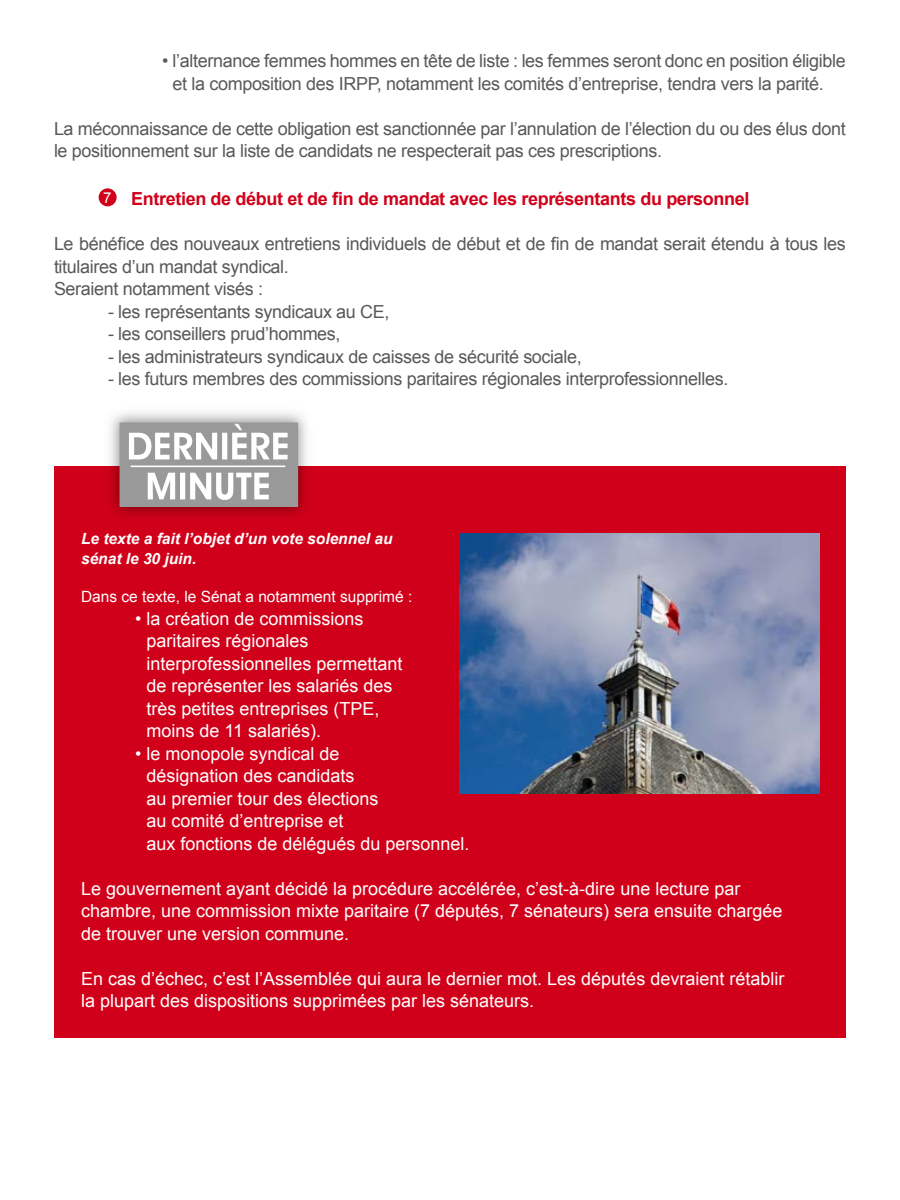
<style>
.page{position:relative;width:900px;height:1200px;background:#fff}
.page>*{position:absolute;margin:0;border:0;box-sizing:border-box;transform-origin:0 0}
.t1{font:18px/22.5px "Arial";letter-spacing:-.02em;color:#595959}
.t2{font:18px/22.5px "Arial";color:#fff}
.t3{font:700 18px "Arial";letter-spacing:-.02em;color:#d1001a}
.t4{font:italic 700 15.45px/19.4px "Arial";color:#fff}
.t5{font:15.45px "Arial";color:#fff}
.t6{font:15px "Arial";color:#fff}
</style>
<div class="page">
<div style="left:54px;top:466px;width:792px;height:572px;background:#d1001a"></div>
<div style="left:99px;top:188px;width:18px;height:18px;background:#d1001a;border-radius:50%"></div>
<img style="left:459px;top:533px;width:360px;height:260px">
<img style="left:110px;top:412px;width:197px;height:104px">
<svg style="left:120px;top:422px;width:178px;height:85px"></svg>
<hr style="left:131px;top:466px;width:154px;height:1px;background:#fff">
<p class="t1" style="left:173px;top:50px;width:675px;text-indent:-11px">• l’alternance femmes hommes en tête de liste : les femmes seront donc en position éligible et la composition des IRPP, notamment les comités d’entreprise, tendra vers la parité.</p>
<p class="t1" style="left:54px;top:117px;width:793px">La méconnaissance de cette obligation est sanctionnée par l’annulation de l’élection du ou des élus dont le positionnement sur la liste de candidats ne respecterait pas ces prescriptions.</p>
<p class="t3" style="left:131px;top:187px;width:620px">Entretien de début et de fin de mandat avec les représentants du personnel</p>
<p class="t1" style="left:54px;top:233px;width:793px">Le bénéfice des nouveaux entretiens individuels de début et de fin de mandat serait étendu à tous les titulaires d’un mandat syndical.<br>Seraient notamment visés :</p>
<p class="t1" style="left:108px;top:300px;width:283px">- les représentants syndicaux au CE,</p>
<p class="t1" style="left:108px;top:323px;width:234px">- les conseillers prud’hommes,</p>
<p class="t1" style="left:108px;top:345px;width:475px">- les administrateurs syndicaux de caisses de sécurité sociale,</p>
<p class="t1" style="left:108px;top:368px;width:622px">- les futurs membres des commissions paritaires régionales interprofessionnelles.</p>
<p class="t6" style="left:103px;top:188px;width:10px">7</p>
<p class="t4" style="left:81px;top:530px;width:313px">Le texte a fait l’objet d’un vote solennel au sénat le 30 juin.</p>
<p class="t5" style="left:81px;top:587px;width:333px">Dans ce texte, le Sénat a notamment supprimé :</p>
<p class="t2" style="left:146px;top:607px;width:258px;text-indent:-11px">• la création de commissions paritaires régionales interprofessionnelles permettant de représenter les salariés des très petites entreprises (TPE, moins de 11 salariés).</p>
<p class="t2" style="left:146px;top:742px;width:325px;text-indent:-11px">• le monopole syndical de<br>désignation des candidats<br>au premier tour des élections<br>au comité d’entreprise et<br>aux fonctions de délégués du personnel.</p>
<p class="t2" style="left:81px;top:877px;width:703px">Le gouvernement ayant décidé la procédure accélérée, c’est-à-dire une lecture par chambre, une commission mixte paritaire (7 députés, 7 sénateurs) sera ensuite chargée de trouver une version commune.</p>
<p class="t2" style="left:81px;top:967px;width:705px">En cas d’échec, c’est l’Assemblée qui aura le dernier mot. Les députés devraient rétablir la plupart des dispositions supprimées par les sénateurs.</p>
</div>
